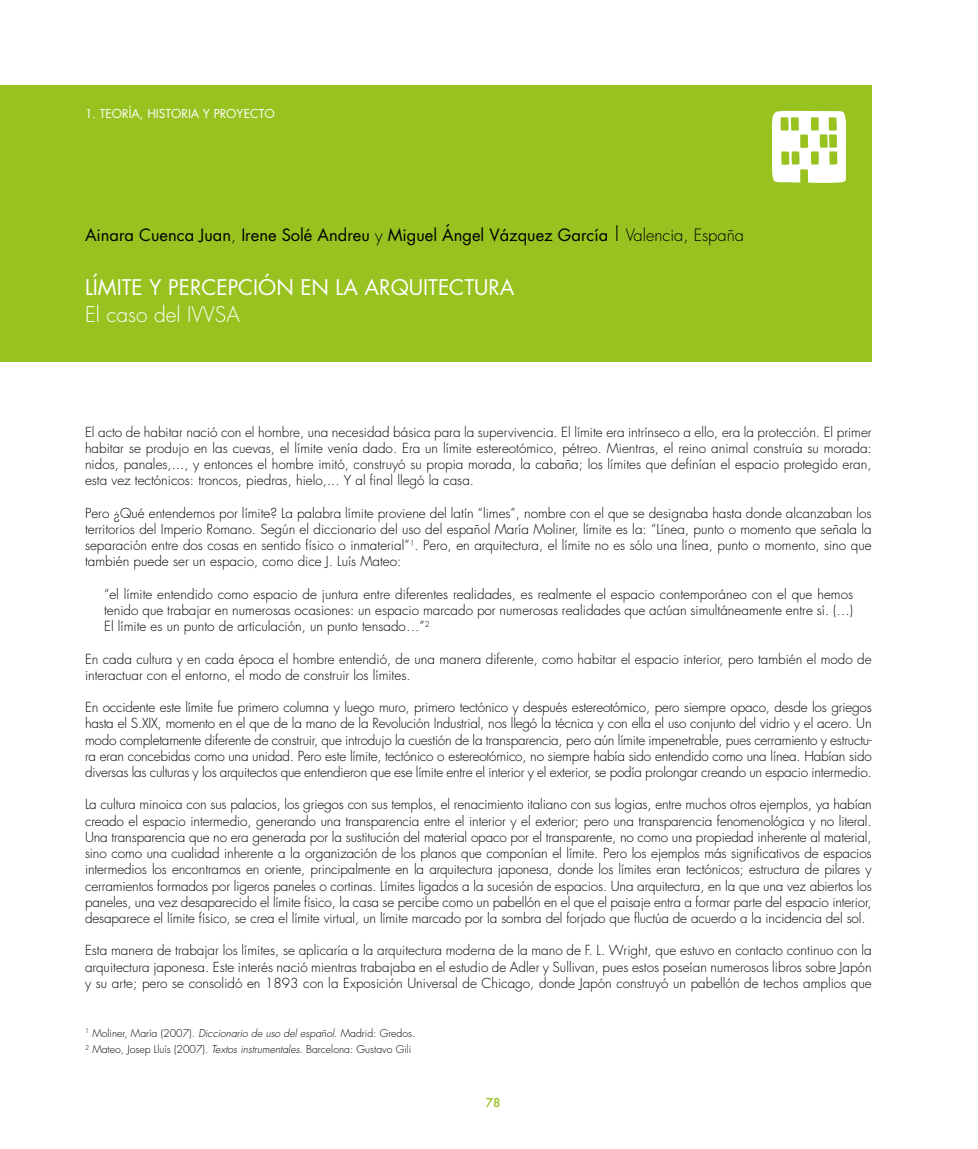
<style>
.page{position:relative;width:978px;height:1149px;background:#fff}
.page>*{position:absolute;margin:0;border:0;box-sizing:border-box;transform-origin:0 0}
.t1{font:21px "Futura";color:#fff}
.t2{font:300 21px "Futura";color:#fff}
.t3{font:16.5px "Futura";color:#000}
.t4{font:300 13.5px/16.2px "Futura";color:#000;text-align:justify}
.t5{font:12px "Futura";color:#fff}
.t6{font:500 12px "Futura";color:#98c21f}
.t7{font:300 10.5px/16.5px "Futura";color:#000}
.s1{font-weight:300}
.s2{font-weight:300;font-size:21px}
.s3{font-style:italic}
</style>
<div class="page">
<div style="left:0;top:85px;width:872px;height:276px;background:#98c21f"></div>
<svg style="left:771px;top:111px;width:76px;height:72px"></svg>
<p class="t5" style="left:85px;top:105px;width:191px">1. TEORÍA, HISTORIA Y PROYECTO</p>
<p class="t3" style="left:85px;top:224px;width:661px">Ainara Cuenca Juan<span class="s1">,</span> Irene Solé Andreu <span class="s1">y</span> Miguel Ángel Vázquez García <span class="s2">I</span> <span class="s1">Valencia, España</span></p>
<h1 class="t1" style="left:85px;top:273px;width:431px">LÍMITE Y PERCEPCIÓN EN LA ARQUITECTURA</h1>
<h1 class="t2" style="left:85px;top:301px;width:156px">El caso del IVVSA</h1>
<p class="t4" style="left:85px;top:423px;width:788px">El acto de habitar nació con el hombre, una necesidad básica para la supervivencia. El límite era intrínseco a ello, era la protección. El primer habitar se produjo en las cuevas, el límite venía dado. Era un límite estereotómico, pétreo. Mientras, el reino animal construía su morada: nidos, panales,..., y entonces el hombre imitó, construyó su propia morada, la cabaña; los límites que definían el espacio protegido eran, esta vez tectónicos: troncos, piedras, hielo,... Y al final llegó la casa.</p>
<p class="t4" style="left:85px;top:504px;width:788px">Pero ¿Qué entendemos por límite? La palabra límite proviene del latín “limes”, nombre con el que se designaba hasta donde alcanzaban los territorios del Imperio Romano. Según el diccionario del uso del español María Moliner, límite es la: “Línea, punto o momento que señala la separación entre dos cosas en sentido físico o inmaterial”<sup>1</sup>. Pero, en arquitectura, el límite no es sólo una línea, punto o momento, sino que también puede ser un espacio, como dice J. Luís Mateo:</p>
<p class="t4" style="left:104px;top:585px;width:750px">“el límite entendido como espacio de juntura entre diferentes realidades, es realmente el espacio contemporáneo con el que hemos tenido que trabajar en numerosas ocasiones: un espacio marcado por numerosas realidades que actúan simultáneamente entre sí. (…)<br>El límite es un punto de articulación, un punto tensado…”<sup>2</sup></p>
<p class="t4" style="left:85px;top:650px;width:788px">En cada cultura y en cada época el hombre entendió, de una manera diferente, como habitar el espacio interior, pero también el modo de interactuar con el entorno, el modo de construir los límites.</p>
<p class="t4" style="left:85px;top:699px;width:788px">En occidente este límite fue primero columna y luego muro, primero tectónico y después estereotómico, pero siempre opaco, desde los griegos hasta el S.XIX, momento en el que de la mano de la Revolución Industrial, nos llegó la técnica y con ella el uso conjunto del vidrio y el acero. Un modo completamente diferente de construir, que introdujo la cuestión de la transparencia, pero aún límite impenetrable, pues cerramiento y estructu&shy;ra eran concebidas como una unidad. Pero este límite, tectónico o estereotómico, no siempre había sido entendido como una línea. Habían sido diversas las culturas y los arquitectos que entendieron que ese límite entre el interior y el exterior, se podía prolongar creando un espacio intermedio.</p>
<p class="t4" style="left:85px;top:796px;width:788px">La cultura minoica con sus palacios, los griegos con sus templos, el renacimiento italiano con sus logias, entre muchos otros ejemplos, ya habían creado el espacio intermedio, generando una transparencia entre el interior y el exterior; pero una transparencia fenomenológica y no literal.<br>Una transparencia que no era generada por la sustitución del material opaco por el transparente, no como una propiedad inherente al material, sino como una cualidad inherente a la organización de los planos que componían el límite. Pero los ejemplos más significativos de espacios intermedios los encontramos en oriente, principalmente en la arquitectura japonesa, donde los límites eran tectónicos; estructura de pilares y cerramientos formados por ligeros paneles o cortinas. Límites ligados a la sucesión de espacios. Una arquitectura, en la que una vez abiertos los paneles, una vez desaparecido el límite físico, la casa se percibe como un pabellón en el que el paisaje entra a formar parte del espacio interior, desaparece el límite físico, se crea el límite virtual, un límite marcado por la sombra del forjado que fluctúa de acuerdo a la incidencia del sol.</p>
<p class="t4" style="left:85px;top:942px;width:788px">Esta manera de trabajar los límites, se aplicaría a la arquitectura moderna de la mano de F. L. Wright, que estuvo en contacto continuo con la arquitectura japonesa. Este interés nació mientras trabajaba en el estudio de Adler y Sullivan, pues estos poseían numerosos libros sobre Japón y su arte; pero se consolidó en 1893 con la Exposición Universal de Chicago, donde Japón construyó un pabellón de techos amplios que</p>
<p class="t7" style="left:85px;top:1024px;width:332px"><sup>1</sup> Moliner, María (2007). <span class="s3">Diccionario de uso del español.</span> Madrid: Gredos.<br><sup>2</sup> Mateo, Josep Lluís (2007). <span class="s3">Textos instrumentales</span>. Barcelona: Gustavo Gili</p>
<p class="t6" style="left:486px;top:1093px;width:16px">78</p>
</div>
